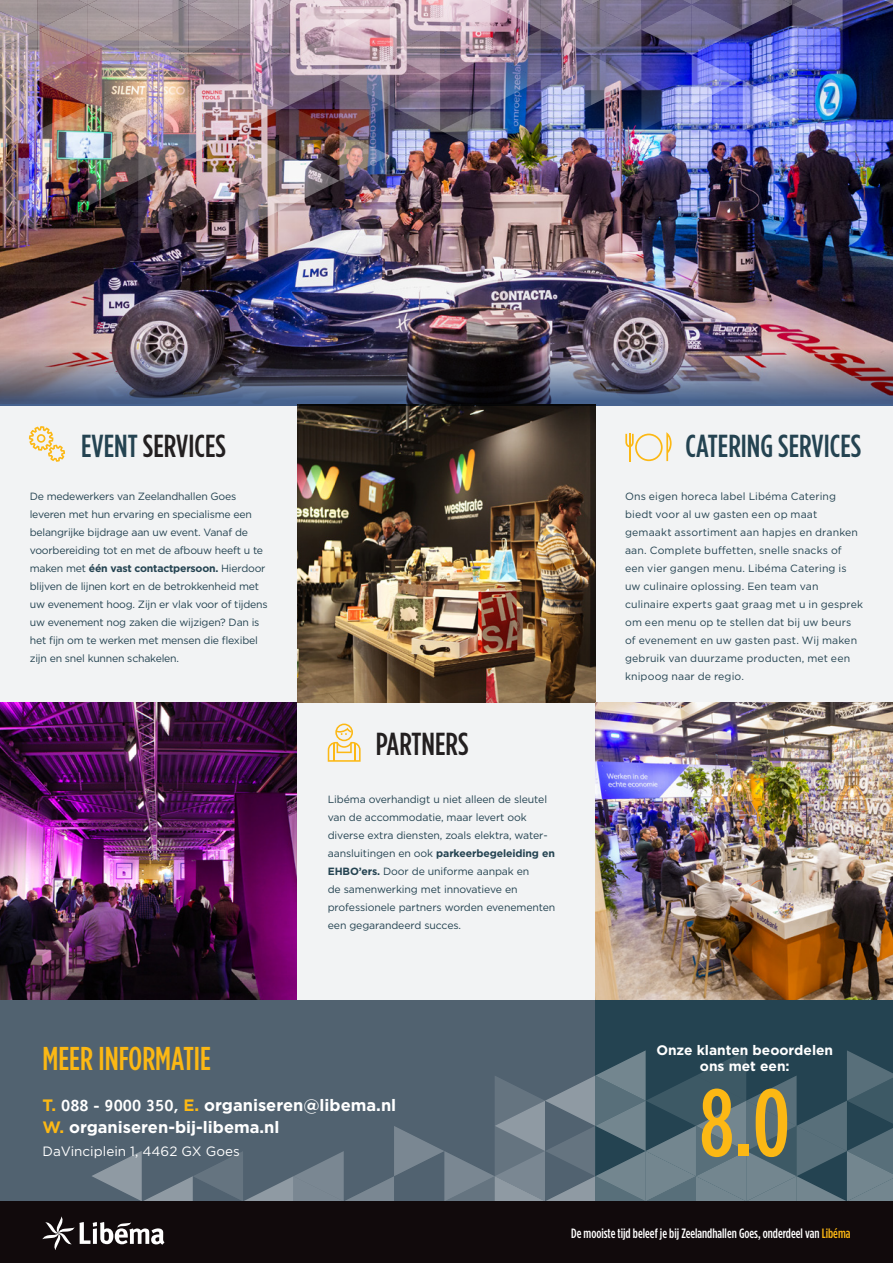
<style>
.page{position:relative;width:893px;height:1263px;background:#fff}
.page>*{position:absolute;margin:0;border:0;box-sizing:border-box;transform-origin:0 0}
.t1{font:500 95.4px "Gotham Condensed";color:#fcb814}
.t2{font:500 33px "Gotham Condensed";color:#fcb814}
.t3{font:500 31.8px "Gotham Condensed";color:#231f20}
.t4{font:500 31.8px "Gotham Condensed";color:#244351}
.t5{font:700 16.5px "Gotham";color:#fff}
.t6{font:700 13.8px/15.9px "Gotham";color:#fff;text-align:center}
.t7{font:500 13.5px "Gotham Condensed";color:#fff}
.t8{font:13.5px "Gotham";color:#fff}
.t9{font:10.5px/18px "Gotham";letter-spacing:-.01em;color:#244351}
.t10{font:10.5px/18px "Gotham";letter-spacing:.01em;color:#244351}
.s1{color:#244351}
.s2{font-weight:700}
.s3{color:#fcb814}
.s4{font-family:"Officina Sans"}
</style>
<div class="page">
<div style="left:0;top:999px;width:893px;height:202px;background:#516270"></div>
<div style="left:595px;top:999px;width:298px;height:202px;background:#244351"></div>
<svg style="left:92px;top:1050px;width:801px;height:151px"></svg>
<img style="left:0;top:231px;width:893px;height:111px">
<div style="left:0;top:404px;width:298px;height:298px;background:#f2f3f4"></div>
<div style="left:595px;top:404px;width:298px;height:298px;background:#f2f3f4"></div>
<div style="left:0;top:1201px;width:893px;height:62px;background:#110a0c"></div>
<svg style="left:43px;top:1216px;width:122px;height:34px"></svg>
<img style="left:0;top:702px;width:298px;height:298px">
<svg style="left:29px;top:426px;width:36px;height:36px"></svg>
<svg style="left:625px;top:432px;width:47px;height:30px"></svg>
<div style="left:298px;top:702px;width:297px;height:298px;background:#f2f3f4"></div>
<svg style="left:328px;top:723px;width:33px;height:39px"></svg>
<img style="left:298px;top:405px;width:297px;height:297px">
<img style="left:595px;top:702px;width:298px;height:298px">
<img style="left:0;top:342px;width:893px;height:63px">
<img style="left:0;top:0;width:893px;height:231px">
<p class="t3" style="left:81px;top:428px;width:146px"><span class="s1">EVENT</span> SERVICES</p>
<p class="t4" style="left:685px;top:429px;width:177px">CATERING SERVICES</p>
<p class="t9" style="left:30px;top:487px;width:239px">De medewerkers van Zeelandhallen Goes leveren met hun ervaring en specialisme een belangrijke bijdrage aan uw event. Vanaf de voorbereiding tot en met de afbouw heeft u te maken met <span class="s2">één vast contactpersoon.</span> Hierdoor blijven de lijnen kort en de betrokkenheid met uw evenement hoog. Zijn er vlak voor of tijdens uw evenement nog zaken die wijzigen? Dan is het fijn om te werken met mensen die flexibel zijn en snel kunnen schakelen.</p>
<p class="t3" style="left:376px;top:726px;width:94px">PARTNERS</p>
<p class="t9" style="left:328px;top:790px;width:229px">Libéma overhandigt u niet alleen de sleutel van de accommodatie, maar levert ook diverse extra diensten, zoals elektra, water&shy;aansluitingen en ook <span class="s2">parkeerbegeleiding en EHBO’ers.</span> Door de uniforme aanpak en</p>
<p class="t9" style="left:328px;top:880px;width:229px">de samenwerking met innovatieve en professionele partners worden evenementen een gegarandeerd succes.</p>
<p class="t10" style="left:625px;top:487px;width:240px">Ons eigen horeca label Libéma Catering biedt voor al uw gasten een op maat gemaakt assortiment aan hapjes en dranken aan. Complete buffetten, snelle snacks of een vier gangen menu. Libéma Catering is uw culinaire oplossing. Een team van culinaire experts gaat graag met u in gesprek om een menu op te stellen dat bij uw beurs of evenement en uw gasten past. Wij maken gebruik van duurzame producten, met een knipoog naar de regio.</p>
<p class="t2" style="left:43px;top:1040px;width:170px">MEER INFORMATIE</p>
<p class="t5" style="left:43px;top:1094px;width:355px"><span class="s3">T.</span> <span class="s4">088 - 9000 350,</span> <span class="s3">E.</span> organiseren@libema.nl</p>
<p class="t5" style="left:43px;top:1116px;width:239px"><span class="s3">W.</span> organiseren-bij-libema.nl</p>
<p class="t8" style="left:43px;top:1142px;width:199px">DaVinciplein 1, 4462 GX Goes</p>
<p class="t6" style="left:656px;top:1042px;width:178px">Onze klanten beoordelen ons met een:</p>
<p class="t1" style="left:700px;top:1070px;width:92px">8.0</p>
<p class="t7" style="left:571px;top:1226px;width:281px">De mooiste tijd beleef je bij Zeelandhallen Goes, onderdeel van <span class="s3">Libéma</span></p>
</div>
